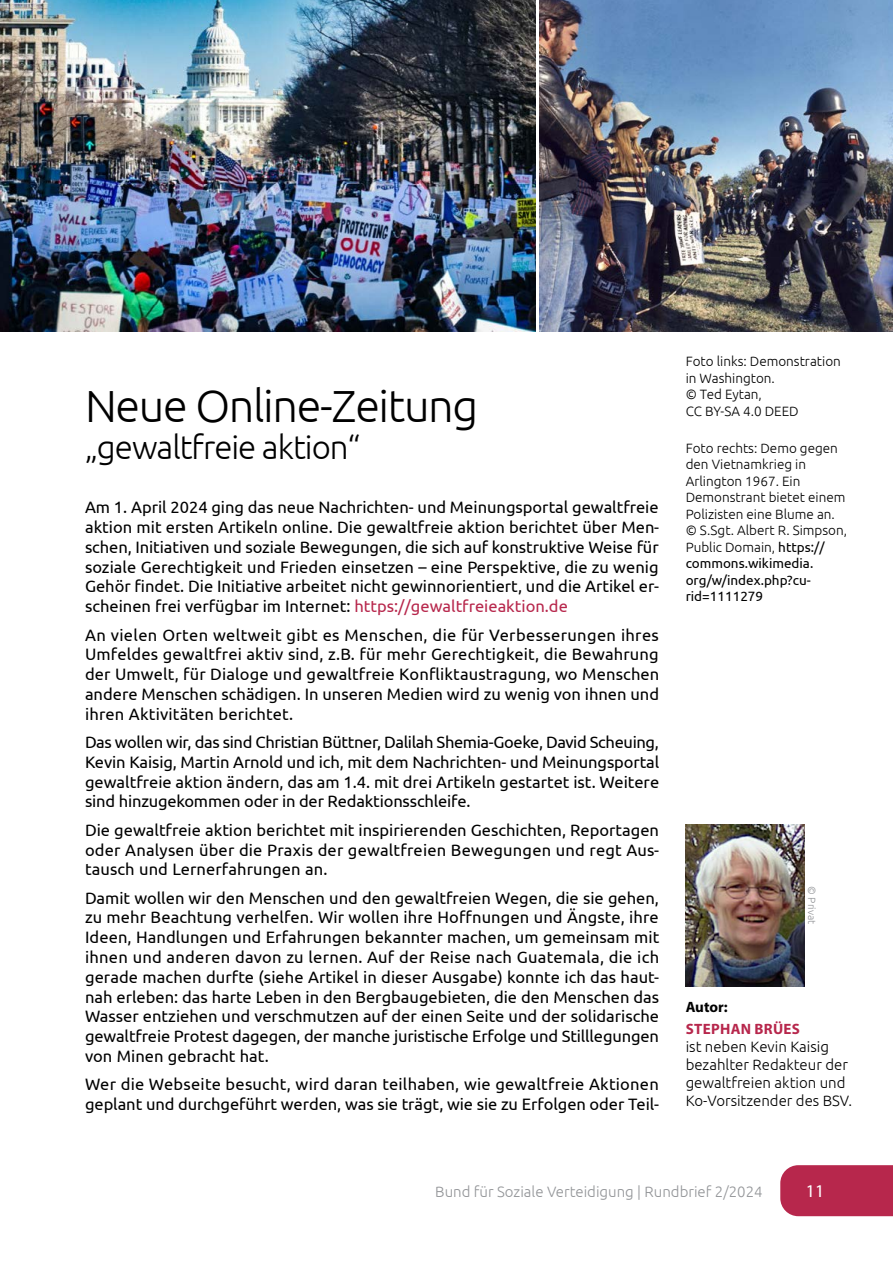
<style>
.page{position:relative;width:893px;height:1263px;background:#fff}
.page>*{position:absolute;margin:0;border:0;box-sizing:border-box;transform-origin:0 0}
.t1{font:300 45px "Ubuntu";letter-spacing:-.03em;color:#000}
.t2{font:300 33px "Ubuntu";letter-spacing:-.03em;color:#000}
.t3{font:18px "Myriad Pro";color:#fff}
.t4{font:16.5px/19.8px "Ubuntu";color:#000;text-align:justify}
.t5{font:300 15px/18px "Ubuntu";color:#000}
.t6{font:300 15px "Ubuntu";color:#939598}
.t7{font:700 15px "Myriad Pro";letter-spacing:.02em;color:#b7274c}
.t8{font:700 15px "Myriad Pro";letter-spacing:-.005em;color:#000}
.t9{font:300 13.5px/16.5px "Ubuntu";color:#000}
.t10{font:300 10.5px "Ubuntu";color:#939598}
.s1{color:#b7274c}
.s2{font-weight:400}
</style>
<div class="page">
<div style="left:780px;top:1165px;width:113px;height:51px;background:#b7274c"></div>
<img style="left:0;top:0;width:536px;height:332px">
<img style="left:540px;top:0;width:353px;height:332px">
<img style="left:686px;top:824px;width:119px;height:162px">
<h1 class="t1" style="left:85px;top:379px;width:395px">Neue Online-Zeitung</h1>
<h2 class="t2" style="left:85px;top:428px;width:277px">„gewaltfreie aktion“</h2>
<p class="t4" style="left:85px;top:497px;width:576px">Am 1. April 2024 ging das neue Nachrichten- und Meinungsportal gewaltfreie aktion mit ersten Artikeln online. Die gewaltfreie aktion berichtet über Men&shy;schen, Initiativen und soziale Bewegungen, die sich auf konstruktive Weise für soziale Gerechtigkeit und Frieden einsetzen – eine Perspektive, die zu wenig Gehör findet. Die Initiative arbeitet nicht gewinnorientiert, und die Artikel er&shy;scheinen frei verfügbar im Internet: <span class="s1">https://gewaltfreieaktion.de</span></p>
<p class="t4" style="left:85px;top:624px;width:576px">An vielen Orten weltweit gibt es Menschen, die für Verbesserungen ihres Umfeldes gewaltfrei aktiv sind, z.B. für mehr Gerechtigkeit, die Bewahrung der Umwelt, für Dialoge und gewaltfreie Konfliktaustragung, wo Menschen andere Menschen schädigen. In unseren Medien wird zu wenig von ihnen und ihren Aktivitäten berichtet.</p>
<p class="t4" style="left:85px;top:732px;width:576px">Das wollen wir, das sind Christian Büttner, Dalilah Shemia-Goeke, David Scheuing, Kevin Kaisig, Martin Arnold und ich, mit dem Nachrichten- und Meinungsportal gewaltfreie aktion ändern, das am 1.4. mit drei Artikeln gestartet ist. Weitere sind hinzugekommen oder in der Redaktionsschleife.</p>
<p class="t4" style="left:85px;top:819px;width:576px">Die gewaltfreie aktion berichtet mit inspirierenden Geschichten, Reportagen oder Analysen ü ber die Praxis der gewaltfreien Bewegungen und regt Aus&shy;tausch und Lernerfahrungen an.</p>
<p class="t4" style="left:85px;top:887px;width:576px">Damit wollen wir den Menschen und den gewaltfreien Wegen, die sie gehen, zu mehr Beachtung verhelfen. Wir wollen ihre Hoffnungen und Ängste, ihre Ideen, Handlungen und Erfahrungen bekannter machen, um gemeinsam mit ihnen und anderen davon zu lernen. Auf der Reise nach Guatemala, die ich gerade machen durfte (siehe Artikel in dieser Ausgabe) konnte ich das haut&shy;nah erleben: das harte Leben in den Bergbaugebieten, die den Menschen das Wasser entziehen und verschmutzen auf der einen Seite und der solidarische gewaltfreie Protest dagegen, der manche juristische Erfolge und Stilllegungen von Minen gebracht hat.</p>
<p class="t4" style="left:85px;top:1074px;width:576px">Wer die Webseite besucht, wird daran teilhaben, wie gewaltfreie Aktionen geplant und durchgeführt werden, was sie trägt, wie sie zu Erfolgen oder Teil-</p>
<p class="t9" style="left:686px;top:353px;width:157px">Foto links: Demonstration in Washington.<br>© Ted Eytan,<br>CC BY-SA 4.0 DEED</p>
<p class="t9" style="left:686px;top:439px;width:163px">Foto rechts: Demo gegen den Vietnamkrieg in<br>Arlington 1967. Ein<br>Demonstrant bietet einem<br>Polizisten eine Blume an. © S.Sgt. Albert R. Simpson,<br>Public Domain, <span class="s2">https:// commons.wikimedia. org/w/index.php?cu&shy;rid=1111279</span></p>
<p class="t10" style="left:818px;top:886px;width:40px;rotate:90deg">© Privat</p>
<p class="t8" style="left:686px;top:997px;width:43px">Autor:</p>
<p class="t7" style="left:686px;top:1019px;width:116px">STEPHAN BRÜES</p>
<p class="t5" style="left:686px;top:1037px;width:168px">ist neben Kevin Kaisig bezahlter Redakteur der gewaltfreien aktion und<br>Ko-Vorsitzender des BSV.</p>
<p class="t6" style="left:435px;top:1182px;width:329px">Bund für Soziale Verteidigung | Rundbrief 2/2024</p>
<p class="t3" style="left:806px;top:1180px;width:20px">11</p>
</div>
